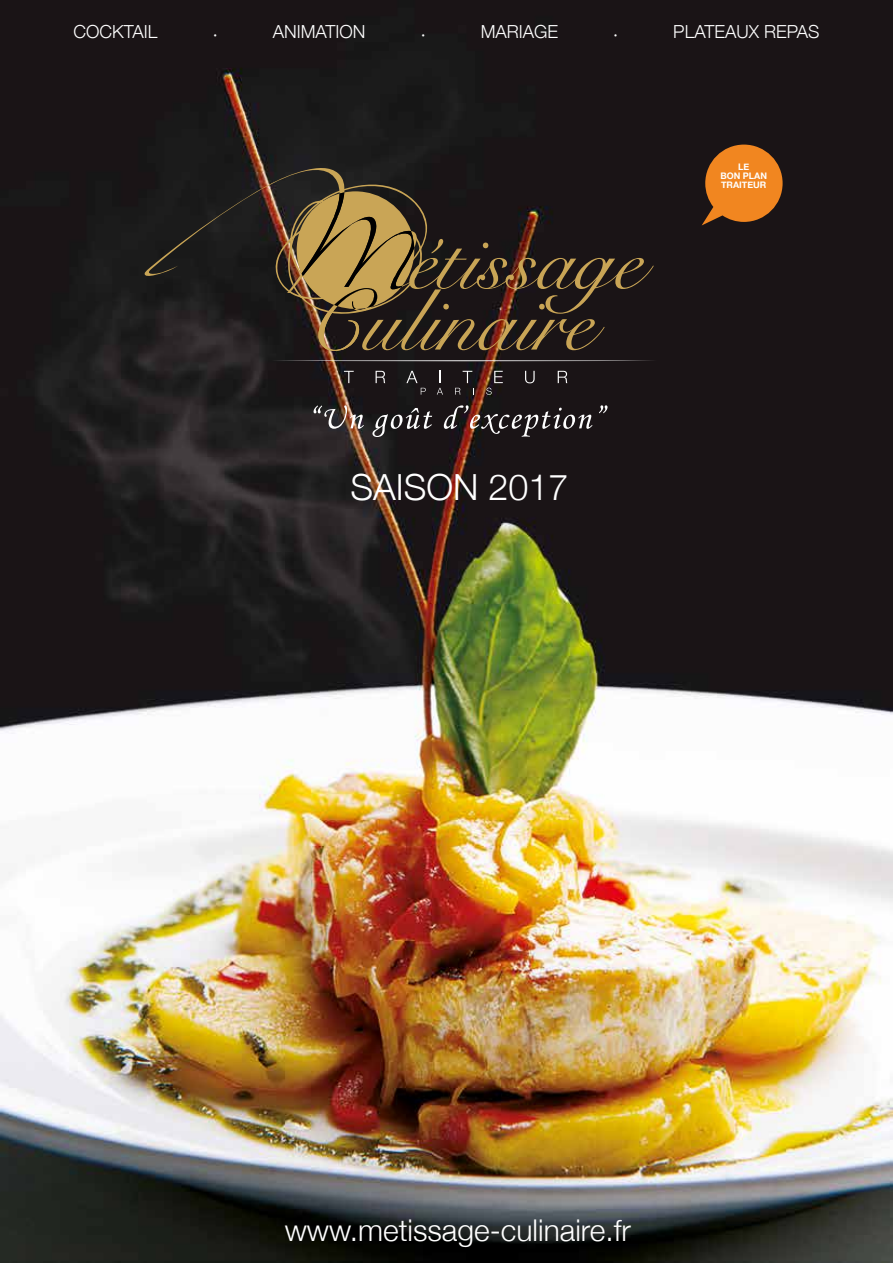
<style>
.page{position:relative;width:893px;height:1263px;background:#fff}
.page>*{position:absolute;margin:0;border:0;box-sizing:border-box;transform-origin:0 0}
.t1{font:300 36px "Helvetica Neue";color:#fff}
.t2{font:300 30px "Helvetica Neue";color:#fff}
.t3{font:300 18px "Helvetica Neue";color:#fff}
.t4{font:700 9px/9px "Helvetica Neue";color:#fff;text-align:center}
</style>
<div class="page">
<img style="left:0;top:0;width:893px;height:1263px">
<svg style="left:344px;top:371px;width:10px;height:12px"></svg>
<svg style="left:376px;top:371px;width:9px;height:12px"></svg>
<svg style="left:525px;top:371px;width:10px;height:12px"></svg>
<svg style="left:558px;top:371px;width:9px;height:12px"></svg>
<svg style="left:406px;top:371px;width:20px;height:24px"></svg>
<svg style="left:437px;top:371px;width:6px;height:24px"></svg>
<svg style="left:455px;top:371px;width:19px;height:24px"></svg>
<svg style="left:486px;top:371px;width:17px;height:24px"></svg>
<svg style="left:314px;top:405px;width:50px;height:24px"></svg>
<svg style="left:372px;top:408px;width:60px;height:29px;background:#444142"></svg>
<svg style="left:444px;top:405px;width:148px;height:32px;background:#423838"></svg>
<svg style="left:599px;top:405px;width:8px;height:8px"></svg>
<svg style="left:271px;top:360px;width:386px;height:1px"></svg>
<svg style="left:144px;top:153px;width:510px;height:198px;background:#392f22"></svg>
<svg style="left:702px;top:145px;width:81px;height:80px;background:#b9681d"></svg>
<p class="t3" style="left:73px;top:17px;width:86px">COCKTAIL</p>
<p class="t3" style="left:213px;top:20px;width:7px">·</p>
<p class="t3" style="left:273px;top:17px;width:94px">ANIMATION</p>
<p class="t3" style="left:421px;top:20px;width:7px">·</p>
<p class="t3" style="left:481px;top:17px;width:79px">MARIAGE</p>
<p class="t3" style="left:613px;top:20px;width:7px">·</p>
<p class="t3" style="left:673px;top:17px;width:148px">PLATEAUX REPAS</p>
<h1 class="t1" style="left:351px;top:459px;width:220px">SAISON 2017</h1>
<p class="t4" style="left:720px;top:163px;width:48px">LE<br>BON PLAN<br>TRAITEUR</p>
<h2 class="t2" style="left:285px;top:1206px;width:348px">www.metissage-culinaire.fr</h2>
</div>
